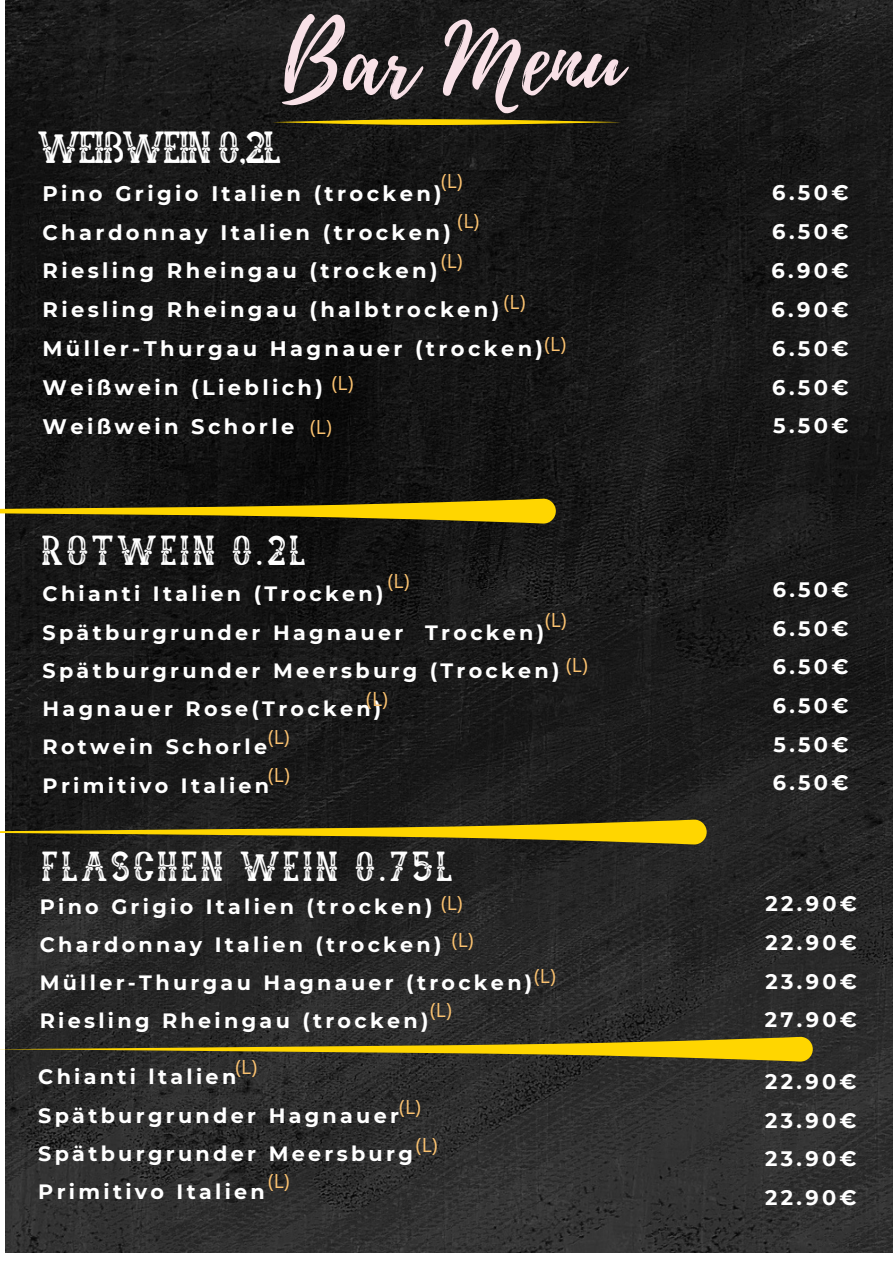
<style>
.page{position:relative;width:893px;height:1264px;background:#fff}
.page>*{position:absolute;margin:0;border:0;box-sizing:border-box;transform-origin:0 0}
.t1{font:94.95px "Playlist Script";color:#f8e1e7}
.t2{font:45px "ALITIDE";color:#fff}
.t3{font:42px "ALITIDE";letter-spacing:.12em;color:#fff}
.t4{font:700 21px "Montserrat";letter-spacing:.16em;color:#fff}
.t5{font:700 20.85px "Montserrat";letter-spacing:.16em;color:#fff}
.t6{font:700 20.7px "Montserrat";letter-spacing:.16em;color:#fff}
.t7{font:19.5px "Open Sans";color:#fbc270}
</style>
<div class="page">
<img style="left:5px;top:0;width:887px;height:1252px">
<svg style="left:272px;top:119px;width:349px;height:6px;background:#9e8609"></svg>
<svg style="left:0;top:498px;width:555px;height:25px;background:#86720c"></svg>
<svg style="left:0;top:819px;width:706px;height:25px;background:#7a6a13"></svg>
<svg style="left:0;top:1036px;width:812px;height:25px;background:#76681d"></svg>
<p class="t1" style="left:282px;top:-7px;width:341px">Bar Menu</p>
<p class="t2" style="left:38px;top:121px;width:243px">WEIßWEIN 0,2L</p>
<p class="t7" style="left:441px;top:167px;width:23px">(L)</p>
<p class="t4" style="left:43px;top:180px;width:401px">Pino Grigio Italien (trocken)</p>
<p class="t4" style="left:43px;top:219px;width:410px">Chardonnay Italien (trocken)</p>
<p class="t4" style="left:43px;top:258px;width:396px">Riesling Rheingau (trocken)</p>
<p class="t4" style="left:43px;top:297px;width:458px">Riesling Rheingau (halbtrocken)</p>
<p class="t4" style="left:43px;top:336px;width:502px">Müller-Thurgau Hagnauer (trocken)</p>
<p class="t4" style="left:43px;top:375px;width:282px">Weißwein (Lieblich)</p>
<p class="t4" style="left:43px;top:414px;width:253px">Weißwein Schorle</p>
<p class="t7" style="left:457px;top:207px;width:23px">(L)</p>
<p class="t7" style="left:441px;top:247px;width:23px">(L)</p>
<p class="t7" style="left:503px;top:288px;width:23px">(L)</p>
<p class="t7" style="left:544px;top:330px;width:23px">(L)</p>
<p class="t7" style="left:332px;top:369px;width:23px">(L)</p>
<p class="t7" style="left:310px;top:413px;width:23px">(L)</p>
<p class="t3" style="left:43px;top:527px;width:264px">ROTWEIN 0.2L</p>
<p class="t6" style="left:43px;top:581px;width:342px">Chianti Italien (Trocken)</p>
<p class="t6" style="left:43px;top:619px;width:503px">Spätburgrunder Hagnauer Trocken)</p>
<p class="t6" style="left:43px;top:657px;width:518px">Spätburgrunder Meersburg (Trocken)</p>
<p class="t6" style="left:43px;top:696px;width:340px">Hagnauer Rose(Trocken)</p>
<p class="t6" style="left:43px;top:734px;width:226px">Rotwein Schorle</p>
<p class="t6" style="left:43px;top:772px;width:228px">Primitivo Italien</p>
<p class="t7" style="left:388px;top:567px;width:23px">(L)</p>
<p class="t7" style="left:545px;top:606px;width:23px">(L)</p>
<p class="t7" style="left:566px;top:651px;width:23px">(L)</p>
<p class="t7" style="left:366px;top:685px;width:23px">(L)</p>
<p class="t7" style="left:268px;top:722px;width:23px">(L)</p>
<p class="t7" style="left:268px;top:761px;width:23px">(L)</p>
<p class="t3" style="left:43px;top:842px;width:411px">FLASCHEN WEIN 0.75L</p>
<p class="t6" style="left:40px;top:893px;width:394px">Pino Grigio Italien (trocken)</p>
<p class="t6" style="left:40px;top:931px;width:403px">Chardonnay Italien (trocken)</p>
<p class="t6" style="left:40px;top:970px;width:494px">Müller-Thurgau Hagnauer (trocken)</p>
<p class="t6" style="left:40px;top:1008px;width:390px">Riesling Rheingau (trocken)</p>
<p class="t7" style="left:441px;top:889px;width:23px">(L)</p>
<p class="t7" style="left:452px;top:926px;width:23px">(L)</p>
<p class="t7" style="left:534px;top:962px;width:23px">(L)</p>
<p class="t7" style="left:430px;top:996px;width:23px">(L)</p>
<p class="t7" style="left:235px;top:1052px;width:23px">(L)</p>
<p class="t6" style="left:38px;top:1064px;width:199px">Chianti ltalien</p>
<p class="t6" style="left:38px;top:1102px;width:362px">Spätburgrunder Hagnauer</p>
<p class="t6" style="left:38px;top:1140px;width:376px">Spätburgrunder Meersburg</p>
<p class="t6" style="left:38px;top:1179px;width:228px">Primitivo Italien</p>
<p class="t7" style="left:399px;top:1093px;width:23px">(L)</p>
<p class="t7" style="left:416px;top:1131px;width:23px">(L)</p>
<p class="t7" style="left:268px;top:1167px;width:23px">(L)</p>
<p class="t4" style="left:772px;top:180px;width:78px">6.50€</p>
<p class="t4" style="left:772px;top:219px;width:78px">6.50€</p>
<p class="t4" style="left:771px;top:257px;width:79px">6.90€</p>
<p class="t4" style="left:771px;top:296px;width:79px">6.90€</p>
<p class="t4" style="left:772px;top:335px;width:78px">6.50€</p>
<p class="t4" style="left:772px;top:374px;width:78px">6.50€</p>
<p class="t4" style="left:773px;top:413px;width:77px">5.50€</p>
<p class="t5" style="left:772px;top:576px;width:77px">6.50€</p>
<p class="t5" style="left:772px;top:615px;width:77px">6.50€</p>
<p class="t5" style="left:772px;top:654px;width:77px">6.50€</p>
<p class="t5" style="left:772px;top:692px;width:77px">6.50€</p>
<p class="t5" style="left:773px;top:731px;width:77px">5.50€</p>
<p class="t5" style="left:772px;top:770px;width:77px">6.50€</p>
<p class="t5" style="left:765px;top:891px;width:93px">22.90€</p>
<p class="t5" style="left:765px;top:929px;width:93px">22.90€</p>
<p class="t5" style="left:765px;top:968px;width:93px">23.90€</p>
<p class="t5" style="left:764px;top:1007px;width:94px">27.90€</p>
<p class="t5" style="left:765px;top:1068px;width:93px">22.90€</p>
<p class="t5" style="left:765px;top:1107px;width:93px">23.90€</p>
<p class="t5" style="left:765px;top:1146px;width:93px">23.90€</p>
<p class="t5" style="left:765px;top:1184px;width:93px">22.90€</p>
</div>
